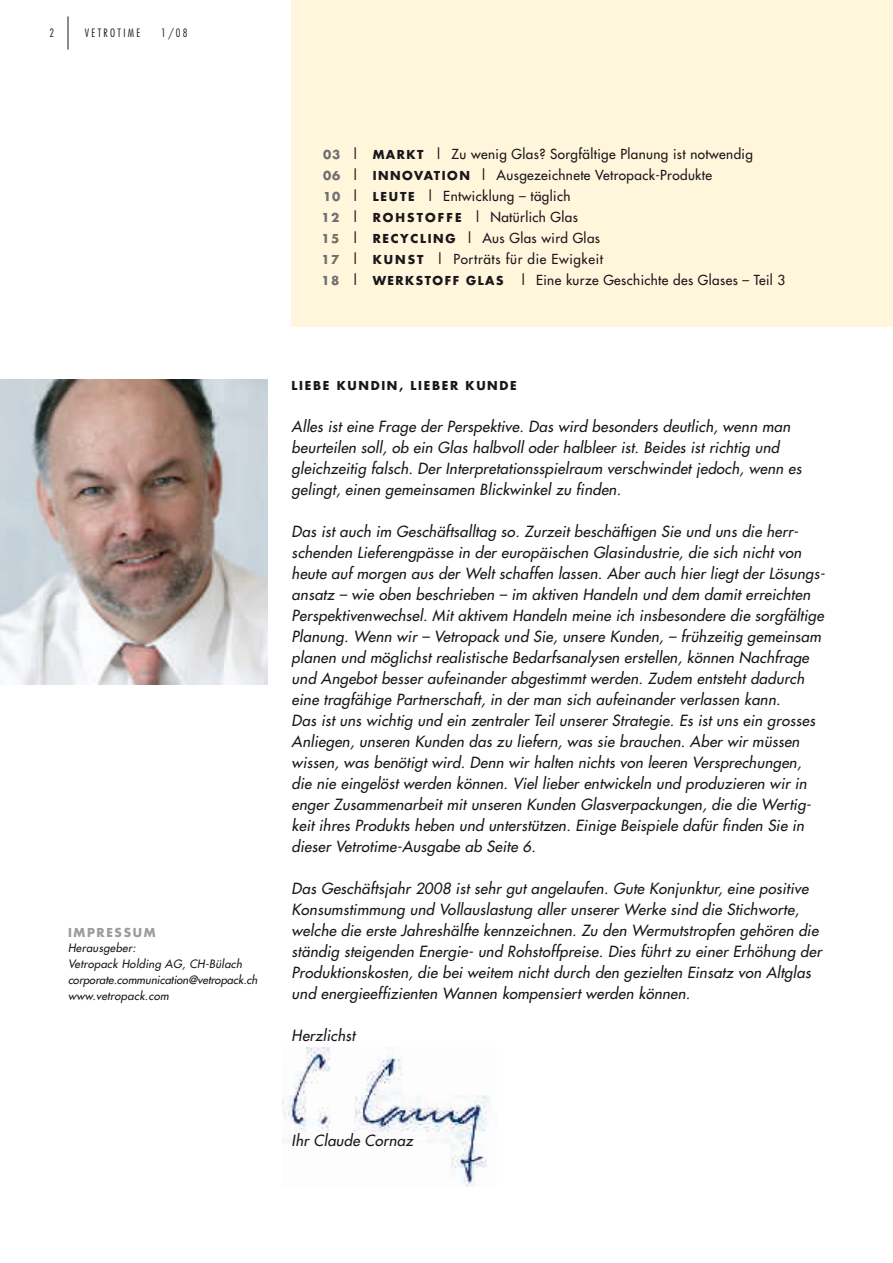
<style>
.page{position:relative;width:893px;height:1263px;background:#fff}
.page>*{position:absolute;margin:0;border:0;box-sizing:border-box;transform-origin:0 0}
.t1{font:italic 15px/21px "Futura";letter-spacing:.015em;color:#1a171c}
.t2{font:13.5px/21px "Futura";letter-spacing:.03em;color:#1a171c}
.t3{font:700 12px "Futura";letter-spacing:.135em;color:#1a171c}
.t4{font:700 12px "Futura";letter-spacing:.135em;color:#9c9d9f}
.t5{font:italic 11.25px/15.8px "Futura";color:#1a171c}
.t6{font:300 condensed 11.25px "Futura";letter-spacing:.21em;color:#1a171c}
.s1{font-weight:700;font-size:12px;color:#6f7072}
.s2{font-weight:700;font-size:12px}
</style>
<div class="page">
<div style="left:292px;top:0;width:601px;height:327px;background:#fff6dc"></div>
<hr style="left:68px;top:16px;width:1px;height:34px;background:#1a171c">
<img style="left:283px;top:1047px;width:206px;height:139px">
<img style="left:0;top:380px;width:268px;height:304px">
<p class="t6" style="left:49px;top:28px;width:6px">2</p>
<p class="t6" style="left:85px;top:28px;width:57px">VETROTIME</p>
<p class="t6" style="left:161px;top:28px;width:28px">1/08</p>
<p class="t2" style="left:321px;top:144px;width:466px"><span class="s1">03</span> | <span class="s2">MARKT</span> | Zu wenig Glas? Sorgfältige Planung ist notwendig<br><span class="s1">06</span> | <span class="s2">INNOVATION</span> | Ausgezeichnete Vetropack-Produkte<br><span class="s1">10</span> | <span class="s2">LEUTE</span> | Entwicklung – täglich<br><span class="s1">12</span> | <span class="s2">ROHSTOFFE</span> | Natürlich Glas<br><span class="s1">15</span> | <span class="s2">RECYCLING</span> | Aus Glas wird Glas<br><span class="s1">17</span> | <span class="s2">KUNST</span> | Porträts für die Ewigkeit<br><span class="s1">18</span> | <span class="s2">WERKSTOFF GLAS</span> | Eine kurze Geschichte des Glases – Teil 3</p>
<p class="t4" style="left:68px;top:926px;width:89px">IMPRESSUM</p>
<p class="t5" style="left:68px;top:941px;width:193px">Herausgeber:<br>Vetropack Holding AG, CH-Bülach corporate.communication@vetropack.ch www.vetropack.com</p>
<p class="t3" style="left:292px;top:380px;width:227px">LIEBE KUNDIN, LIEBER KUNDE</p>
<p class="t1" style="left:292px;top:417px;width:514px">Alles ist eine Frage der Perspektive. Das wird besonders deutlich, wenn man beurteilen soll, ob ein Glas halbvoll oder halbleer ist. Beides ist richtig und gleichzeitig falsch. Der Interpretationsspielraum verschwindet jedoch, wenn es gelingt, einen gemeinsamen Blickwinkel zu finden.</p>
<p class="t1" style="left:292px;top:522px;width:537px">Das ist auch im Geschäftsalltag so. Zurzeit beschäftigen Sie und uns die herr&shy;schenden Lieferengpässe in der europäischen Glasindustrie, die sich nicht von heute auf morgen aus der Welt schaffen lassen. Aber auch hier liegt der Lösungs&shy;ansatz – wie oben beschrieben – im aktiven Handeln und dem damit erreichten Perspektivenwechsel. Mit aktivem Handeln meine ich insbesondere die sorgfältige Planung. Wenn wir – Vetropack und Sie, unsere Kunden, – frühzeitig gemeinsam planen und möglichst realistische Bedarfsanalysen erstellen, können Nachfrage und Angebot besser aufeinander abgestimmt werden. Zudem entsteht dadurch eine tragfähige Partnerschaft, in der man sich aufeinander verlassen kann.<br>Das ist uns wichtig und ein zentraler Teil unserer Strategie. Es ist uns ein grosses Anliegen, unseren Kunden das zu liefern, was sie brauchen. Aber wir müssen wissen, was benötigt wird. Denn wir halten nichts von leeren Versprechungen, die nie eingelöst werden können. Viel lieber entwickeln und produzieren wir in enger Zusammenarbeit mit unseren Kunden Glasverpackungen, die die Wertig&shy;keit ihres Produkts heben und unterstützen. Einige Beispiele dafür finden Sie in dieser Vetrotime-Ausgabe ab Seite 6.</p>
<p class="t1" style="left:292px;top:879px;width:534px">Das Geschäftsjahr 2008 ist sehr gut angelaufen. Gute Konjunktur, eine positive Konsumstimmung und Vollauslastung aller unserer Werke sind die Stichworte, welche die erste Jahreshälfte kennzeichnen. Zu den Wermutstropfen gehören die ständig steigenden Energie- und Rohstoffpreise. Dies führt zu einer Erhöhung der Produktionskosten, die bei weitem nicht durch den gezielten Einsatz von Altglas und energieeffizienten Wannen kompensiert werden können.</p>
<p class="t1" style="left:292px;top:1026px;width:68px">Herzlichst</p>
<p class="t1" style="left:292px;top:1131px;width:126px">Ihr Claude Cornaz</p>
</div>
